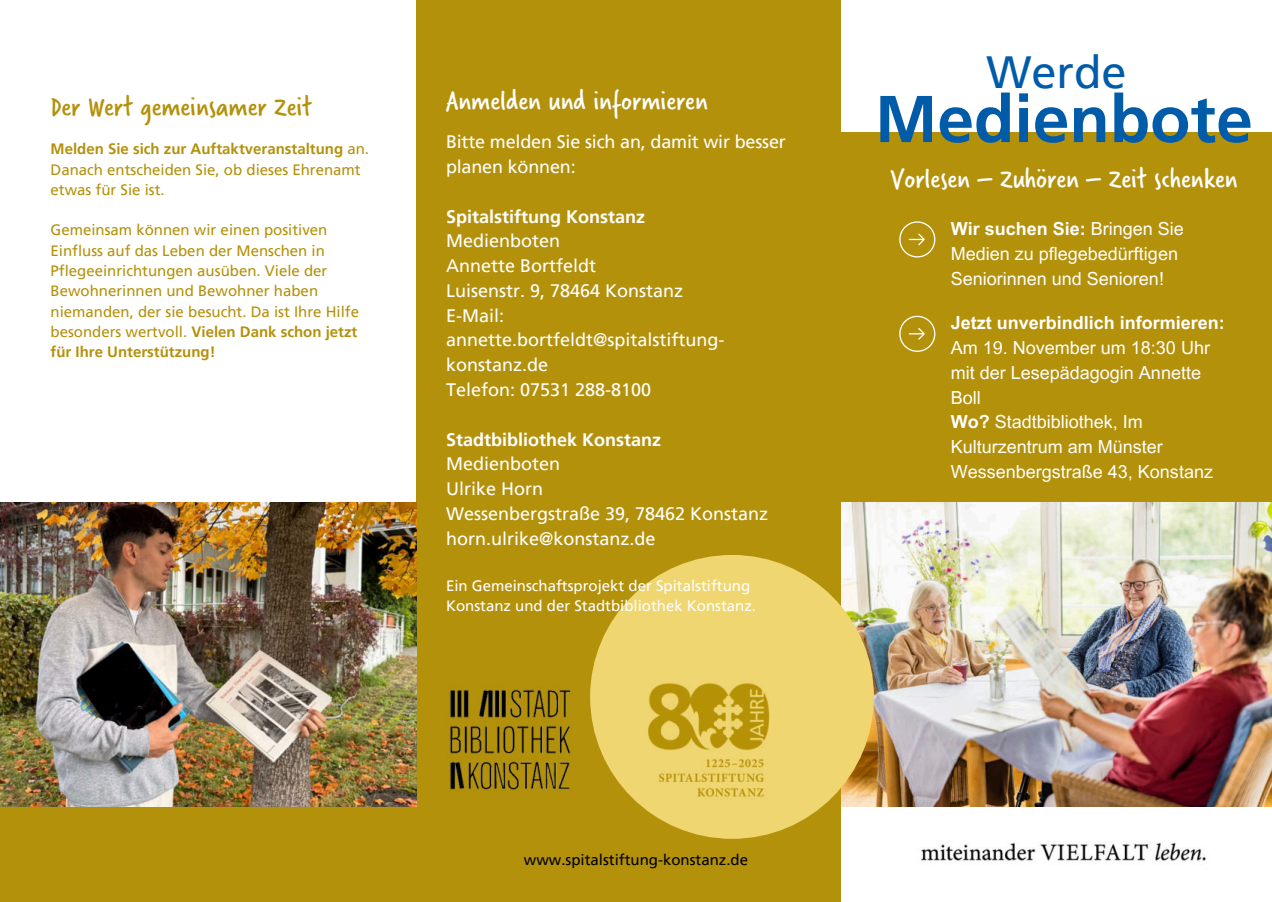
<style>
.page{position:relative;width:1272px;height:902px;background:#fff}
.page>*{position:absolute;margin:0;border:0;box-sizing:border-box;transform-origin:0 0}
.t1{font:700 66px "Frutiger LT Pro";color:#005ca9}
.t2{font:45px "Frutiger LT Pro";color:#005ca9}
.t3{font:30px "Verveine";color:#fff}
.t4{font:30px "Verveine";color:#b4910b}
.t5{font:18px/24.8px "Frutiger LT Pro";color:#fff}
.t6{font:18px/24.8px "Arial MT Pro";color:#fff}
.t7{font:700 18px "Frutiger LT Pro";color:#fff}
.t8{font:700 18px "Arial MT Pro";color:#fff}
.t9{font:15px/20.2px "Frutiger LT Pro";color:#b4910b}
.t10{font:15px/20.2px "Frutiger LT Pro";color:#fff}
.t11{font:15px "Frutiger LT Pro";color:#000}
.s1{font-weight:700}
</style>
<div class="page">
<div style="left:0;top:0;width:1271px;height:901px;background:#b4910b"></div>
<div style="left:841px;top:0;width:430px;height:901px;background:#fff"></div>
<img style="left:920px;top:842px;width:286px;height:20px">
<div style="left:828px;top:132px;width:443px;height:391px;background:#b4910b"></div>
<img style="left:841px;top:502px;width:430px;height:304px">
<svg style="left:899px;top:221px;width:36px;height:37px"></svg>
<svg style="left:899px;top:315px;width:36px;height:37px"></svg>
<div style="left:590px;top:554px;width:283px;height:284px;background:#efd671;border-radius:50%"></div>
<img style="left:450px;top:689px;width:121px;height:101px">
<img style="left:636px;top:683px;width:134px;height:123px">
<div style="left:0;top:0;width:416px;height:542px;background:#fff"></div>
<img style="left:0;top:502px;width:416px;height:304px">
<h3 class="t4" style="left:51px;top:86px;width:263px">Der Wert gemeinsamer Zeit</h3>
<p class="t9" style="left:51px;top:139px;width:320px"><span class="s1">Melden Sie sich zur Auftaktveranstaltung</span> an.<br>Danach entscheiden Sie, ob dieses Ehrenamt etwas für Sie ist.</p>
<p class="t9" style="left:51px;top:220px;width:310px">Gemeinsam können wir einen positiven Einfluss auf das Leben der Menschen in Pflegeeinrichtungen ausüben. Viele der Bewohnerinnen und Bewohner haben niemanden, der sie besucht. Da ist Ihre Hilfe besonders wertvoll. <span class="s1">Vielen Dank schon jetzt für Ihre Unterstützung!</span></p>
<h3 class="t3" style="left:446px;top:80px;width:263px">Anmelden und informieren</h3>
<p class="t5" style="left:446px;top:130px;width:341px">Bitte melden Sie sich an, damit wir besser planen können:</p>
<p class="t7" style="left:446px;top:205px;width:201px">Spitalstiftung Konstanz</p>
<p class="t5" style="left:446px;top:229px;width:280px">Medienboten<br>Annette Bortfeldt<br>Luisenstr. 9, 78464 Konstanz<br>E-Mail: annette.bortfeldt@spitalstiftung&shy;konstanz.de<br>Telefon: 07531 288-8100</p>
<p class="t7" style="left:446px;top:428px;width:217px">Stadtbibliothek Konstanz</p>
<p class="t5" style="left:446px;top:451px;width:324px">Medienboten<br>Ulrike Horn<br>Wessenbergstraße 39, 78462 Konstanz horn.ulrike@konstanz.de</p>
<p class="t10" style="left:446px;top:575px;width:311px">Ein Gemeinschaftsprojekt der Spitalstiftung<br>Konstanz und der Stadtbibliothek Konstanz.</p>
<h2 class="t2" style="left:986px;top:46px;width:142px">Werde</h2>
<h1 class="t1" style="left:875px;top:80px;width:379px">Medienbote</h1>
<h3 class="t3" style="left:890px;top:158px;width:349px">Vorlesen – Zuhören – Zeit schenken</h3>
<p class="t6" style="left:950px;top:217px;width:235px"><span class="s1">Wir suchen Sie:</span> Bringen Sie<br>Medien zu pflegebedürftigen<br>Seniorinnen und Senioren!</p>
<p class="t8" style="left:950px;top:312px;width:276px">Jetzt unverbindlich informieren:</p>
<p class="t6" style="left:950px;top:336px;width:264px">Am 19. November um 18:30 Uhr mit der Lesepädagogin Annette<br>Boll<br><span class="s1">Wo?</span> Stadtbibliothek, Im<br>Kulturzentrum am Münster<br>Wessenbergstraße 43, Konstanz</p>
<p class="t11" style="left:524px;top:850px;width:226px">www.spitalstiftung-konstanz.de</p>
</div>
